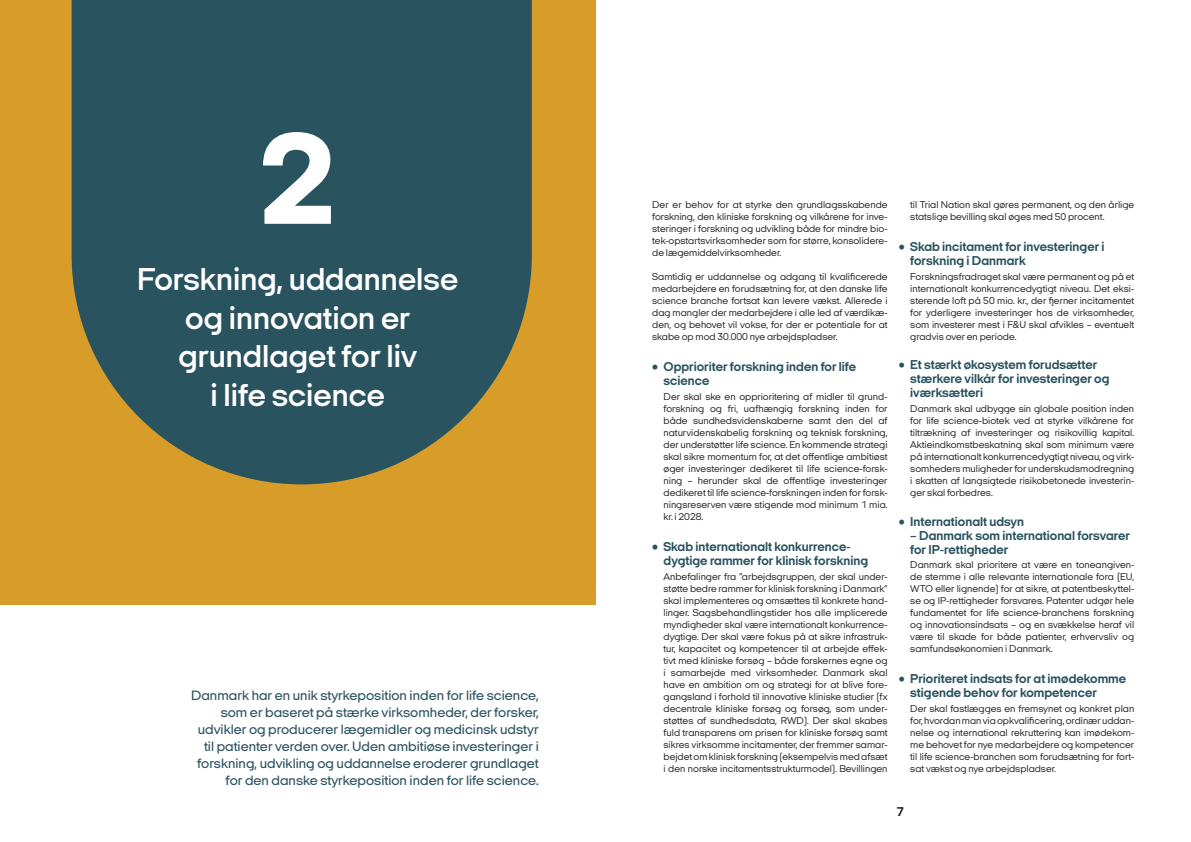
<style>
.page{position:relative;width:1191px;height:842px;background:#fff}
.page>*{position:absolute;margin:0;border:0;box-sizing:border-box;transform-origin:0 0}
.Overskrfit_4_m__stre{font:800 133.4px "Italian Plate No 2 Expanded";color:#fff}
.Overskrift_1{font:600 32px/38.4px "Italian Plate No 2 Expanded";color:#fff;text-align:center}
.Rubrik{font:500 14px/17px "Italian Plate No 2 Expanded";color:#2a5360;text-align:right}
.t1{font:700 13px/14px "Italian Plate No 2 Expanded";color:#2a5360}
.t2{font:700 13px "Italian Plate No 2 Expanded";color:#231f20}
.Børd_indryk{font:10px/12px "Italian Plate No 2 Expanded";color:#231f20;text-align:justify}
.brød{font:10px/12px "Italian Plate No 2 Expanded";color:#231f20;text-align:justify}
.s1{font-size:16.8px}
</style>
<div class="page">
<div style="left:0;top:0;width:595px;height:604px;background:#d79d28"></div>
<svg style="left:72px;top:0;width:460px;height:484px;background:#3b5a5a"></svg>
<p class="Overskrfit_4_m__stre" style="left:259px;top:107px;width:78px">2</p>
<p class="Overskrift_1" style="left:137px;top:260px;width:322px">Forskning, uddannelse og innovation er grundlaget for liv<br>i life science</p>
<p class="Rubrik" style="left:191px;top:687px;width:349px">Danmark har en unik styrkeposition inden for life science, som er baseret på stærke virksomheder, der forsker, udvikler og producerer lægemidler og medicinsk udstyr til patienter verden over. Uden ambitiøse investeringer i forskning, udvikling og uddannelse eroderer grundlaget for den danske styrkeposition inden for life science.</p>
<p class="brød" style="left:652px;top:199px;width:237px">Der er behov for at styrke den grundlagsskabende forskning, den kliniske forskning og vilkårene for inve&shy;steringer i forskning og udvikling både for mindre bio&shy;tek-opstartsvirksomheder som for større, konsolidere&shy;de lægemiddelvirksomheder.</p>
<p class="brød" style="left:652px;top:271px;width:237px">Samtidig er uddannelse og adgang til kvalificerede medarbejdere en forudsætning for, at den danske life science branche fortsat kan levere vækst. Allerede i dag mangler der medarbejdere i alle led af værdikæ&shy;den, og behovet vil vokse, for der er potentiale for at skabe op mod 30.000 nye arbejdspladser.</p>
<p class="t1" style="left:663px;top:360px;width:194px;text-indent:-11px"><span class="s1">•</span> Opprioriter forskning inden for life science</p>
<p class="Børd_indryk" style="left:663px;top:391px;width:225px">Der skal ske en opprioritering af midler til grund&shy;forskning og fri, uafhængig forskning inden for både sundhedsvidenskaberne samt den del af naturvidenskabelig forskning og teknisk forskning, der understøtter life science. En kommende strategi skal sikre momentum for, at det offentlige ambitiøst øger investeringer dedikeret til life science-forsk&shy;ning – herunder skal de offentlige investeringer dedikeret til life science-forskningen inden for forsk&shy;ningsreserven være stigende mod minimum 1 mia. kr. i 2028.</p>
<p class="t1" style="left:663px;top:540px;width:206px;text-indent:-11px"><span class="s1">•</span> Skab internationalt konkurrence&shy;dygtige rammer for klinisk forskning</p>
<p class="Børd_indryk" style="left:663px;top:570px;width:225px">Anbefalinger fra ”arbejdsgruppen, der skal under&shy;støtte bedre rammer for klinisk forskning i Danmark” skal implementeres og omsættes til konkrete hand&shy;linger. Sagsbehandlingstider hos alle implicerede myndigheder skal være internationalt konkurrence&shy;dygtige. Der skal være fokus på at sikre infrastruk&shy;tur, kapacitet og kompetencer til at arbejde effek&shy;tivt med kliniske forsøg – både forskernes egne og i samarbejde med virksomheder. Danmark skal have en ambition om og strategi for at blive fore&shy;gangsland i forhold til innovative kliniske studier (fx decentrale kliniske forsøg og forsøg, som under&shy;støttes af sundhedsdata, RWD). Der skal skabes fuld transparens om prisen for kliniske forsøg samt sikres virksomme incitamenter, der fremmer samar&shy;bejdet om klinisk forskning (eksempelvis med afsæt i den norske incitamentsstrukturmodel). Bevillingen</p>
<p class="Børd_indryk" style="left:910px;top:199px;width:225px">til Trial Nation skal gøres permanent, og den årlige statslige bevilling skal øges med 50 procent.</p>
<p class="t1" style="left:910px;top:240px;width:196px;text-indent:-11px"><span class="s1">•</span> Skab incitament for investeringer i forskning i Danmark</p>
<p class="Børd_indryk" style="left:910px;top:271px;width:225px">Forskningsfradraget skal være permanent og på et internationalt konkurrencedygtigt niveau. Det eksi&shy;sterende loft på 50 mio. kr., der fjerner incitamentet for yderligere investeringer hos de virksomheder, som investerer mest i F&amp;U skal afvikles – eventuelt gradvis over en periode.</p>
<p class="t1" style="left:910px;top:358px;width:201px;text-indent:-11px"><span class="s1">•</span> Et stærkt økosystem forudsætter stærkere vilkår for investeringer og iværksætteri</p>
<p class="Børd_indryk" style="left:910px;top:403px;width:225px">Danmark skal udbygge sin globale position inden for life science-biotek ved at styrke vilkårene for tiltrækning af investeringer og risikovillig kapital.<br>Aktieindkomstbeskatning skal som minimum være på internationalt konkurrencedygtigt niveau, og virk&shy;somheders muligheder for underskudsmodregning i skatten af langsigtede risikobetonede investerin&shy;ger skal forbedres.</p>
<p class="t1" style="left:899px;top:514px;width:127px"><span class="s1">•</span> Internationalt udsyn</p>
<p class="t1" style="left:910px;top:528px;width:221px">– Danmark som international forsvarer for IP-rettigheder</p>
<p class="Børd_indryk" style="left:910px;top:559px;width:225px">Danmark skal prioritere at være en toneangiven&shy;de stemme i alle relevante internationale fora (EU, WTO eller lignende) for at sikre, at patentbeskyttel&shy;se og IP-rettigheder forsvares. Patenter udgør hele fundamentet for life science-branchens forskning og innovationsindsats – og en svækkelse heraf vil være til skade for både patienter, erhvervsliv og samfundsøkonomien i Danmark.</p>
<p class="t1" style="left:910px;top:672px;width:217px;text-indent:-11px"><span class="s1">•</span> Prioriteret indsats for at imødekomme stigende behov for kompetencer</p>
<p class="Børd_indryk" style="left:910px;top:703px;width:225px">Der skal fastlægges en fremsynet og konkret plan for, hvordan man via opkvalificering, ordinær uddan&shy;nelse og international rekruttering kan imødekom&shy;me behovet for nye medarbejdere og kompetencer til life science-branchen som forudsætning for fort&shy;sat vækst og nye arbejdspladser.</p>
<h3 class="t2" style="left:896px;top:805px;width:9px">7</h3>
</div>
